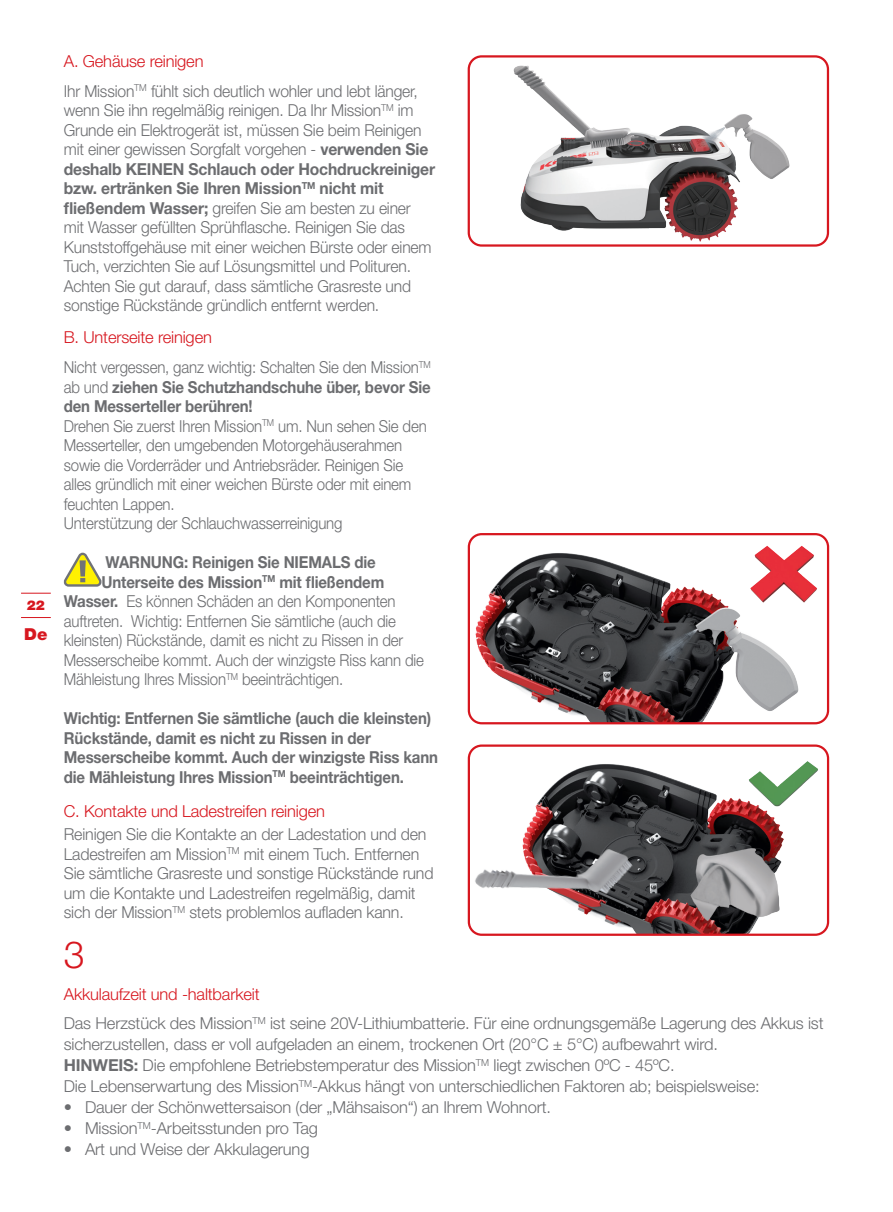
<style>
.page{position:relative;width:893px;height:1212px;background:#fff}
.page>*{position:absolute;margin:0;border:0;box-sizing:border-box;transform-origin:0 0}
.t1{font:300 37.5px "Helvetica Neue LT Std";color:#d7171f}
.t2{font:300 16.5px/19.5px "Helvetica Neue LT Std";letter-spacing:-.01em;color:#6c6d70}
.t3{font:300 16.5px/19.5px "Helvetica Neue LT Std";letter-spacing:-.01em;color:#6c6d70;scale:.95 1}
.t4{font:300 16.5px/19.5px "Helvetica Neue LT Std";letter-spacing:-.01em;color:#6c6d70;scale:.91 1}
.t5{font:700 16.5px/19.5px "Helvetica Neue LT Std";letter-spacing:-.01em;color:#6c6d70;text-align:justify;scale:.91 1}
.t6{font:300 16.5px "Helvetica Neue LT Std";letter-spacing:-.01em;color:#d7171f}
.t7{font:900 16.5px "Helvetica Neue LT Std";color:#d7171f}
.t8{font:900 13.5px "Helvetica Neue LT Std";color:#d7171f}
.s1{font-weight:700}
.s2{font-weight:300}
</style>
<div class="page">
<hr style="left:21px;top:617px;width:30px;height:1px;background:#d7171f">
<hr style="left:21px;top:593px;width:30px;height:1px;background:#d7171f">
<img style="left:523px;top:764px;width:261px;height:169px">
<div style="left:468px;top:744px;width:361px;height:192px;border:2px solid #d7171f;border-radius:13px"></div>
<img style="left:513px;top:65px;width:277px;height:177px">
<div style="left:468px;top:55px;width:361px;height:192px;border:2px solid #d7171f;border-radius:13px"></div>
<img style="left:469px;top:553px;width:252px;height:170px">
<div style="left:468px;top:533px;width:361px;height:191px;border:2px solid #d7171f;border-radius:13px"></div>
<img style="left:648px;top:602px;width:151px;height:112px">
<img style="left:685px;top:846px;width:99px;height:83px">
<img style="left:468px;top:839px;width:170px;height:67px">
<svg style="left:63px;top:552px;width:39px;height:35px"></svg>
<img style="left:746px;top:545px;width:71px;height:66px">
<img style="left:746px;top:746px;width:75px;height:74px">
<p class="t8" style="left:27px;top:597px;width:20px">22</p>
<p class="t7" style="left:24px;top:624px;width:25px">De</p>
<p class="t6" style="left:64px;top:51px;width:141px">A. Gehäuse reinigen</p>
<p class="t3" style="left:64px;top:81px;width:392px">Ihr Mission<sup>TM</sup> fühlt sich deutlich wohler und lebt länger, wenn Sie ihn regelmäßig reinigen. Da Ihr Mission<sup>TM</sup> im Grunde ein Elektrogerät ist, müssen Sie beim Reinigen mit einer gewissen Sorgfalt vorgehen - <span class="s1">verwenden Sie deshalb KEINEN Schlauch oder Hochdruckreiniger bzw. ertränken Sie Ihren Mission</span><sup>TM</sup> <span class="s1">nicht mit fließendem Wasser;</span> greifen Sie am besten zu einer mit Wasser gefüllten Sprühflasche. Reinigen Sie das Kunststoffgehäuse mit einer weichen Bürste oder einem Tuch, verzichten Sie auf Lösungsmittel und Polituren.<br>Achten Sie gut darauf, dass sämtliche Grasreste und sonstige Rückstände gründlich entfernt werden.</p>
<p class="t6" style="left:64px;top:327px;width:150px">B. Unterseite reinigen</p>
<p class="t5" style="left:64px;top:357px;width:405px"><span class="s2">Nicht vergessen, ganz wichtig: Schalten Sie den Mission</span><sup>TM </sup><span class="s2">ab und</span> ziehen Sie Schutzhandschuhe über, bevor Sie den Messerteller berühren!</p>
<p class="t4" style="left:64px;top:416px;width:400px">Drehen Sie zuerst Ihren Mission<sup>TM</sup> um. Nun sehen Sie den Messerteller, den umgebenden Motorgehäuserahmen sowie die Vorderräder und Antriebsräder. Reinigen Sie alles gründlich mit einer weichen Bürste oder mit einem feuchten Lappen.</p>
<p class="t4" style="left:64px;top:513px;width:308px">Unterstützung der Schlauchwasserreinigung</p>
<p class="t5" style="left:105px;top:552px;width:299px">WARNUNG: Reinigen Sie NIEMALS die</p>
<p class="t5" style="left:102px;top:572px;width:312px">Unterseite des Mission<sup>TM</sup> mit fließendem</p>
<p class="t4" style="left:64px;top:591px;width:366px"><span class="s1">Wasser.</span> Es können Schäden an den Komponenten</p>
<p class="t4" style="left:64px;top:611px;width:367px">auftreten. Wichtig: Entfernen Sie sämtliche (auch die</p>
<p class="t4" style="left:64px;top:630px;width:374px">kleinsten) Rückstände, damit es nicht zu Rissen in der</p>
<p class="t4" style="left:64px;top:650px;width:397px">Messerscheibe kommt. Auch der winzigste Riss kann die</p>
<p class="t4" style="left:64px;top:669px;width:309px">Mähleistung Ihres Mission<sup>TM</sup> beeinträchtigen.</p>
<p class="t5" style="left:64px;top:708px;width:413px;text-align:left">Wichtig: Entfernen Sie sämtliche (auch die kleinsten)<br>Rückstände, damit es nicht zu Rissen in der Messerscheibe kommt. Auch der winzigste Riss kann die Mähleistung Ihres Mission<sup>TM</sup> beeinträchtigen.</p>
<p class="t6" style="left:64px;top:801px;width:263px">C. Kontakte und Ladestreifen reinigen</p>
<p class="t2" style="left:64px;top:824px;width:371px">Reinigen Sie die Kontakte an der Ladestation und den Ladestreifen am Mission<sup>TM</sup> mit einem Tuch. Entfernen Sie sämtliche Grasreste und sonstige Rückstände rund um die Kontakte und Ladestreifen regelmäßig, damit sich der Mission<sup>TM</sup> stets problemlos aufladen kann.</p>
<p class="t1" style="left:64px;top:931px;width:22px">3</p>
<p class="t6" style="left:64px;top:984px;width:197px">Akkulaufzeit und -haltbarkeit</p>
<p class="t2" style="left:64px;top:1013px;width:761px;line-height:21px">Das Herzstück des Mission<sup>TM</sup> ist seine 20V-Lithiumbatterie. Für eine ordnungsgemäße Lagerung des Akkus ist sicherzustellen, dass er voll aufgeladen an einem, trockenen Ort (20°C ± 5°C) aufbewahrt wird.</p>
<p class="t2" style="left:64px;top:1055px;width:612px"><span class="s1">HINWEIS:</span> Die empfohlene Betriebstemperatur des Mission<sup>TM</sup> liegt zwischen 0ºC - 45ºC.</p>
<p class="t2" style="left:64px;top:1076px;width:697px">Die Lebenserwartung des Mission<sup>TM</sup>-Akkus hängt von unterschiedlichen Faktoren ab; beispielsweise:</p>
<p class="t2" style="left:64px;top:1097px;width:489px">• Dauer der Schönwettersaison (der „Mähsaison“) an Ihrem Wohnort.</p>
<p class="t2" style="left:64px;top:1118px;width:256px">• Mission<sup>TM</sup>-Arbeitsstunden pro Tag</p>
<p class="t2" style="left:64px;top:1139px;width:247px">• Art und Weise der Akkulagerung</p>
</div>
